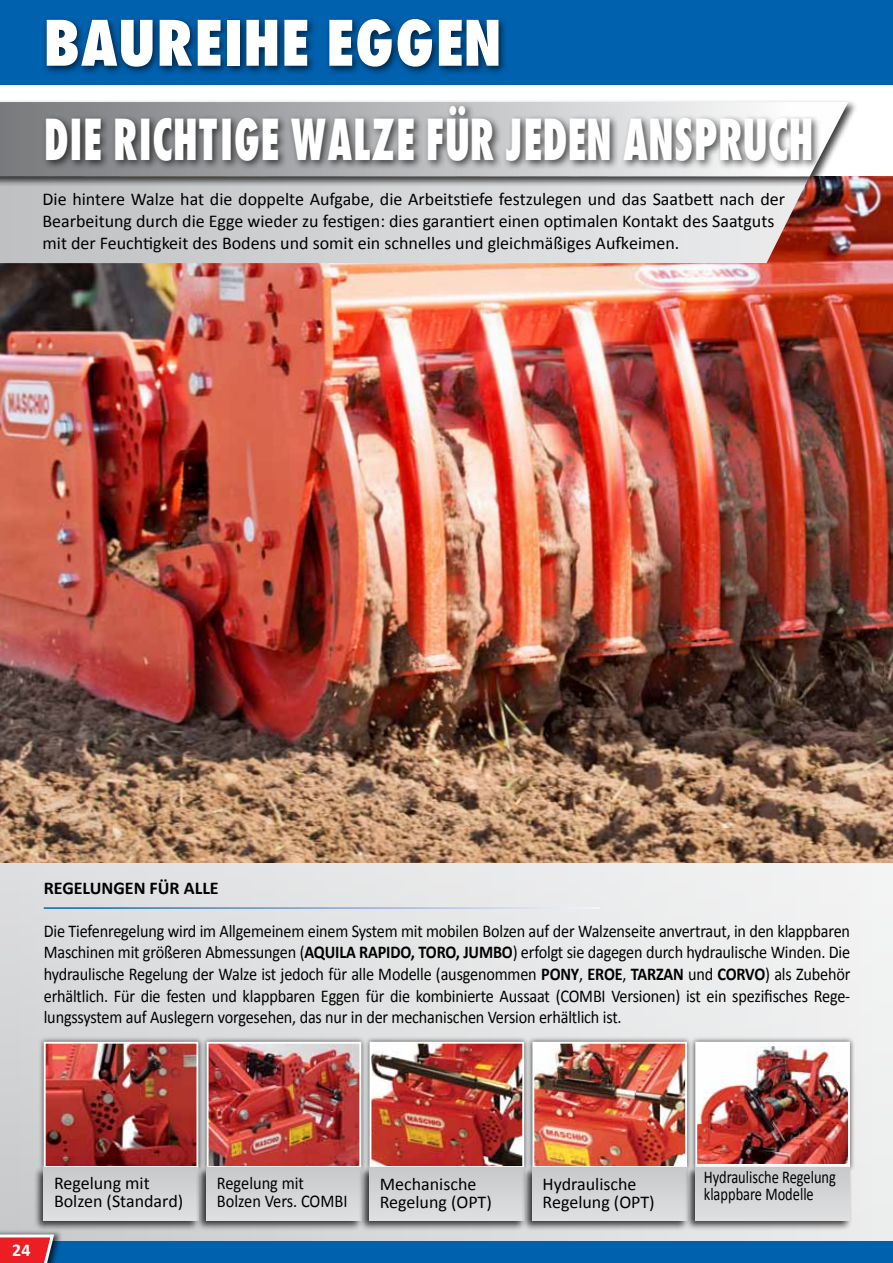
<style>
.page{position:relative;width:893px;height:1263px;background:#fff}
.page>*{position:absolute;margin:0;border:0;box-sizing:border-box;transform-origin:0 0}
.t1{font:60px "Futura Cond X Boold";color:#fff}
.t2{font:54px "Futura Cond X Boold";color:#fff;scale:.74 1}
.t3{font:18px/21.6px "Calibri";color:#000;text-align:justify;scale:.9 1}
.t4{font:18px/18px "Calibri";color:#000}
.t5{font:18px/16.5px "Calibri";color:#000;scale:.8 1}
.t6{font:18px/18px "Calibri";color:#000;scale:.91 1}
.t7{font:700 18px "Calibri";color:#000}
.t8{font:700 18px "Calibri";color:#fff}
.s1{font-weight:700}
</style>
<div class="page">
<div style="left:0;top:277px;width:893px;height:965px;background:linear-gradient(to right,#d7d8d9,#f1f2f2)"></div>
<div style="left:0;top:1242px;width:893px;height:21px;background:#0061af"></div>
<div style="left:0;top:0;width:893px;height:85px;background:#0061af"></div>
<img style="left:0;top:176px;width:893px;height:686px">
<div style="left:364px;top:1036px;width:166px;height:138px;background:#000;opacity:.69"></div>
<img style="left:369px;top:1041px;width:156px;height:124px">
<div style="left:38px;top:1036px;width:166px;height:138px;background:#000;opacity:.69"></div>
<img style="left:43px;top:1041px;width:156px;height:124px">
<svg style="left:0;top:187px;width:809px;height:76px;background:#d2d0d1"></svg>
<div style="left:0;top:99px;width:858px;height:88px;background:#000;opacity:.75"></div>
<svg style="left:0;top:102px;width:848px;height:74px"></svg>
<div style="left:42px;top:102px;width:779px;height:69px;background:#000;opacity:.65"></div>
<hr style="left:44px;top:907px;width:556px;height:2px;background:#fff">
<div style="left:201px;top:1036px;width:166px;height:138px;background:#000;opacity:.69"></div>
<img style="left:206px;top:1041px;width:156px;height:124px">
<div style="left:527px;top:1036px;width:165px;height:138px;background:#000;opacity:.69"></div>
<img style="left:531px;top:1041px;width:157px;height:124px">
<div style="left:689px;top:1036px;width:166px;height:138px;background:#000;opacity:.69"></div>
<img style="left:694px;top:1041px;width:157px;height:124px">
<div style="left:33px;top:1165px;width:168px;height:66px;background:#000;opacity:.75"></div>
<div style="left:44px;top:1168px;width:154px;height:52px;background:#d3d4d6"></div>
<div style="left:196px;top:1165px;width:168px;height:66px;background:#000;opacity:.75"></div>
<div style="left:207px;top:1168px;width:154px;height:52px;background:#d3d4d6"></div>
<div style="left:358px;top:1165px;width:168px;height:66px;background:#000;opacity:.75"></div>
<div style="left:369px;top:1168px;width:155px;height:52px;background:#d3d4d6"></div>
<div style="left:521px;top:1165px;width:168px;height:66px;background:#000;opacity:.75"></div>
<div style="left:532px;top:1168px;width:155px;height:52px;background:#d3d4d6"></div>
<div style="left:684px;top:1165px;width:168px;height:66px;background:#000;opacity:.75"></div>
<div style="left:695px;top:1167px;width:155px;height:53px;background:#d3d4d6"></div>
<div style="left:0;top:1229px;width:64px;height:34px;background:#000;opacity:.7"></div>
<svg style="left:0;top:1232px;width:56px;height:31px;background:#d44951"></svg>
<div style="left:42px;top:15px;width:466px;height:61px;background:#000;opacity:.65"></div>
<h1 class="t1" style="left:43px;top:2px;width:461px">BAUREIHE EGGEN</h1>
<h2 class="t2" style="left:44px;top:103px;width:1042px">DIE RICHTIGE WALZE FÜR JEDEN ANSPRUCH</h2>
<p class="t4" style="left:43px;top:189px;width:744px;line-height:21.6px">Die hintere Walze hat die doppelte Aufgabe, die Arbeitstiefe festzulegen und das Saatbett nach der<br>Bearbeitung durch die Egge wieder zu festigen: dies garantiert einen optimalen Kontakt des Saatguts mit der Feuchtigkeit des Bodens und somit ein schnelles und gleichmäßiges Aufkeimen.</p>
<p class="t7" style="left:44px;top:876px;width:176px">REGELUNGEN FÜR ALLE</p>
<p class="t3" style="left:44px;top:920px;width:898px">Die Tiefenregelung wird im Allgemeinem einem System mit mobilen Bolzen auf der Walzenseite anvertraut, in den klappbaren Maschinen mit größeren Abmessungen (<span class="s1">AQUILA RAPIDO, TORO, JUMBO</span>) erfolgt sie dagegen durch hydraulische Winden. Die hydraulische Regelung der Walze ist jedoch für alle Modelle (ausgenommen <span class="s1">PONY</span>, <span class="s1">EROE</span>, <span class="s1">TARZAN</span> und <span class="s1">CORVO</span>) als Zubehör erhältlich. Für die festen und klappbaren Eggen für die kombinierte Aussaat (COMBI Versionen) ist ein spezifisches Rege&shy;lungssystem auf Auslegern vorgesehen, das nur in der mechanischen Version erhältlich ist.</p>
<p class="t8" style="left:12px;top:1238px;width:20px">24</p>
<p class="t4" style="left:54px;top:1174px;width:131px">Regelung mit<br>Bolzen (Standard)</p>
<p class="t6" style="left:217px;top:1174px;width:145px">Regelung mit<br>Bolzen Vers. COMBI</p>
<p class="t4" style="left:380px;top:1175px;width:114px">Mechanische<br>Regelung (OPT)</p>
<p class="t4" style="left:543px;top:1175px;width:114px">Hydraulische<br>Regelung (OPT)</p>
<p class="t5" style="left:704px;top:1169px;width:167px">Hydraulische Regelung klappbare Modelle</p>
</div>
